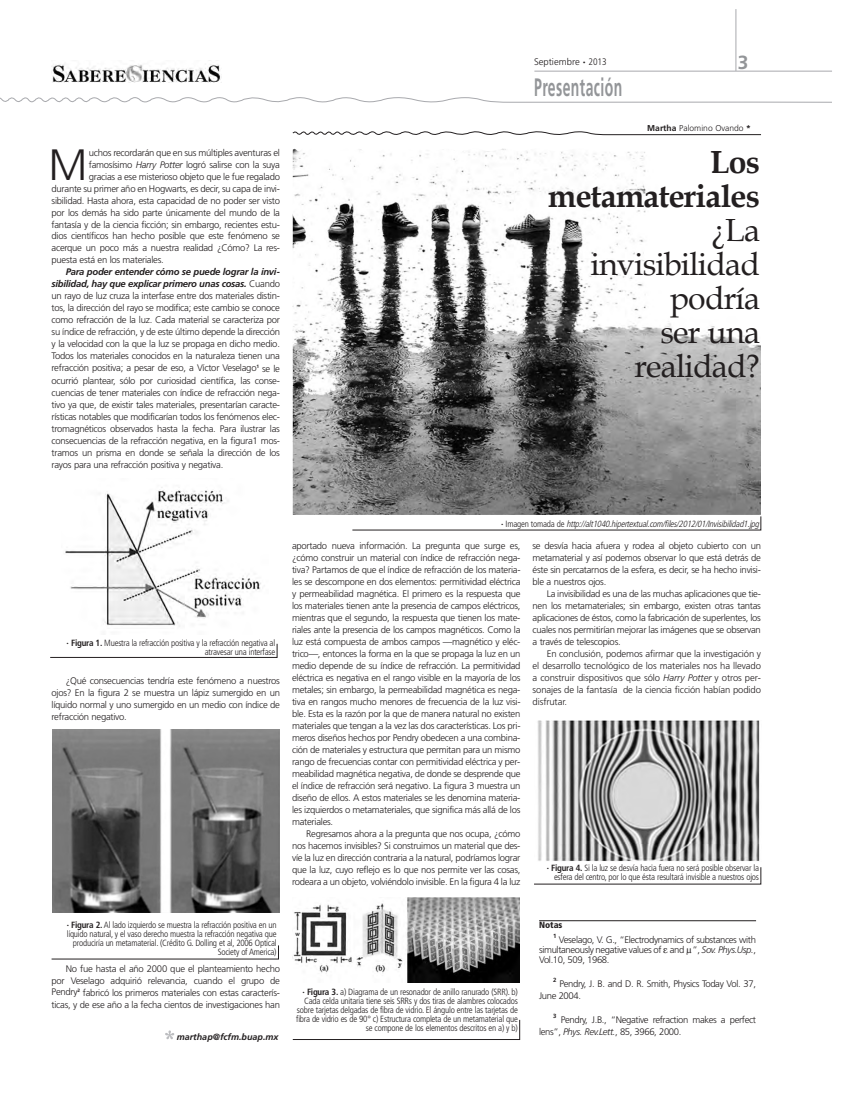
<style>
.page{position:relative;width:841px;height:1107px;background:#fff}
.page>*{position:absolute;margin:0;border:0;box-sizing:border-box;transform-origin:0 0}
.t1{font:300 43.9px "Frutiger";color:#231f20}
.t2{font:32px/34px "Book Antiqua";letter-spacing:-.025em;color:#231f20;text-align:right}
.t3{font:700 32px/34px "Book Antiqua";letter-spacing:-.025em;color:#231f20;text-align:right}
.t4{font:700 25.2px "Frutiger";letter-spacing:.03em;color:#939598;scale:.56 1}
.t5{font:700 19px "Frutiger";color:#939598}
.t6{font:300 9.5px/12px "Frutiger";letter-spacing:-.03em;color:#231f20;text-align:justify}
.t7{font:300 9.5px "Frutiger";color:#231f20}
.t8{font:300 condensed 9px/9px "Frutiger";letter-spacing:-.025em;color:#231f20;text-align:right}
.t9{font:italic 300 condensed 9px "Frutiger";color:#231f20}
.t10{font:italic 700 9px "Frutiger";color:#231f20}
.t11{font:900 condensed 9px "Frutiger";color:#231f20}
.t12{font:300 8.5px "Frutiger";color:#231f20}
.s1{font-style:italic}
.s2{font-weight:700;font-style:italic}
.s3{font-weight:900}
.s4{font-stretch:condensed}
.s5{font-weight:700}
.s6{font-weight:700;font-style:normal}
.s7{font-style:normal}
.s8{font-family:"Bookman Old Style";font-weight:400;font-size:10px}
</style>
<div class="page">
<hr style="left:735px;top:9px;width:1px;height:62px;background:#a8a9ad">
<hr style="left:534px;top:71px;width:297px;height:1px;background:#a8a9ad">
<svg style="left:0;top:97px;width:832px;height:6px"></svg>
<img style="left:52px;top:60px;width:170px;height:23px">
<svg style="left:292px;top:131px;width:468px;height:5px"></svg>
<svg style="left:165px;top:1030px;width:9px;height:9px"></svg>
<svg style="left:352px;top:529px;width:408px;height:1px"></svg>
<img style="left:65px;top:487px;width:196px;height:140px">
<img style="left:53px;top:729px;width:227px;height:184px">
<img style="left:292px;top:898px;width:227px;height:84px">
<img style="left:537px;top:721px;width:223px;height:140px">
<hr style="left:539px;top:921px;width:216px;height:1px;background:#231f20">
<svg style="left:50px;top:644px;width:227px;height:14px"></svg>
<svg style="left:51px;top:958px;width:227px;height:1px"></svg>
<svg style="left:292px;top:1039px;width:227px;height:1px"></svg>
<svg style="left:534px;top:883px;width:226px;height:1px"></svg>
<img style="left:292px;top:148px;width:467px;height:367px">
<h1 class="t1" style="left:49px;top:147px;width:40px">M</h1>
<p class="t6" style="left:89px;top:147px;width:192px">uchos recordarán que en sus múltiples aventuras el</p>
<p class="t6" style="left:89px;top:159px;width:192px">famosísimo <span class="s1">Harry Potter</span> logró salirse con la suya</p>
<p class="t6" style="left:89px;top:171px;width:192px">gracias a ese misterioso objeto que le fue regalado</p>
<p class="t6" style="left:52px;top:183px;width:230px">durante su primer año en Hogwarts, es decir, su capa de invi-</p>
<p class="t6" style="left:52px;top:195px;width:230px">sibilidad. Hasta ahora, esta capacidad de no poder ser visto</p>
<p class="t6" style="left:52px;top:207px;width:230px">por los demás ha sido parte únicamente del mundo de la</p>
<p class="t6" style="left:52px;top:219px;width:230px">fantasía y de la ciencia ficción; sin embargo, recientes estu-</p>
<p class="t6" style="left:52px;top:231px;width:230px">dios científicos han hecho posible que este fenómeno se</p>
<p class="t6" style="left:52px;top:243px;width:230px">acerque un poco más a nuestra realidad ¿Cómo? La res-</p>
<p class="t6" style="left:52px;top:255px;width:114px">puesta está en los materiales.</p>
<p class="t6" style="left:52px;top:267px;width:230px;text-indent:14px"><span class="s2">Para poder entender cómo se puede lograr la invi&shy;sibilidad, hay que explicar primero unas cosas.</span> Cuando un rayo de luz cruza la interfase entre dos materiales distin&shy;tos, la dirección del rayo se modifica; este cambio se conoce como refracción de la luz. Cada material se caracteriza por su índice de refracción, y de este último depende la dirección y la velocidad con la que la luz se propaga en dicho medio.<br>Todos los materiales conocidos en la naturaleza tienen una refracción positiva; a pesar de eso, a Víctor Veselago<sup>1</sup> se le ocurrió plantear, sólo por curiosidad científica, las conse&shy;cuencias de tener materiales con índice de refracción nega&shy;tivo ya que, de existir tales materiales, presentarían caracte&shy;rísticas notables que modificarían todos los fenómenos elec&shy;tromagnéticos observados hasta la fecha. Para ilustrar las consecuencias de la refracción negativa, en la figura1 mos&shy;tramos un prisma en donde se señala la dirección de los rayos para una refracción positiva y negativa.</p>
<p class="t7" style="left:533px;top:57px;width:74px">Septiembre <span class="s3">·</span> <span class="s4">2013</span></p>
<h3 class="t5" style="left:737px;top:55px;width:12px">3</h3>
<h3 class="t4" style="left:534px;top:77px;width:159px">Presentación</h3>
<p class="t12" style="left:646px;top:125px;width:105px"><span class="s5">Martha</span> Palomino Ovando <span class="s5">*</span></p>
<h2 class="t3" style="left:547px;top:145px;width:213px">Los metamateriales</h2>
<h2 class="t2" style="left:590px;top:213px;width:171px">¿La invisibilidad podría<br>ser una realidad?</h2>
<p class="t8" style="left:67px;top:639px;width:210px"><span class="s5">· Figura 1.</span> Muestra la refracción positiva y la refracción negativa al atravesar una interfase</p>
<p class="t6" style="left:52px;top:675px;width:230px;text-indent:14px">¿Qué consecuencias tendría este fenómeno a nuestros ojos? En la figura 2 se muestra un lápiz sumergido en un líquido normal y uno sumergido en un medio con índice de refracción negativo.</p>
<p class="t9" style="left:501px;top:520px;width:261px"><span class="s6">·</span> <span class="s7">I m a g e n t o m a d a d e</span> http://alt1040.hipertextual.com/files/2012/01/Invisibilidad1.jpg</p>
<p class="t6" style="left:292px;top:540px;width:230px">aportado nueva información. La pregunta que surge es, ¿cómo construir un material con índice de refracción nega&shy;tiva? Partamos de que el índice de refracción de los materia&shy;les se descompone en dos elementos: permitividad eléctrica y permeabilidad magnética. El primero es la respuesta que los materiales tienen ante la presencia de campos eléctricos, mientras que el segundo, la respuesta que tienen los mate&shy;riales ante la presencia de los campos magnéticos. Como la luz está compuesta de ambos campos —magnético y eléc&shy;trico—, entonces la forma en la que se propaga la luz en un medio depende de su índice de refracción. La permitividad eléctrica es negativa en el rango visible en la mayoría de los metales; sin embargo, la permeabilidad magnética es nega&shy;tiva en rangos mucho menores de frecuencia de la luz visi&shy;ble. Esta es la razón por la que de manera natural no existen materiales que tengan a la vez las dos características. Los pri&shy;meros diseños hechos por Pendry obedecen a una combina&shy;ción de materiales y estructura que permitan para un mismo rango de frecuencias contar con permitividad eléctrica y per&shy;meabilidad magnética negativa, de donde se desprende que el índice de refracción será negativo. La figura 3 muestra un diseño de ellos. A estos materiales se les denomina materia&shy;les izquierdos o metamateriales, que significa más allá de los materiales.</p>
<p class="t6" style="left:292px;top:828px;width:230px;text-indent:14px">Regresamos ahora a la pregunta que nos ocupa, ¿cómo nos hacemos invisibles? Si construimos un material que des&shy;víe la luz en dirección contraria a la natural, podríamos lograr que la luz, cuyo reflejo es lo que nos permite ver las cosas, rodeara a un objeto, volviéndolo invisible. En la figura 4 la luz</p>
<p class="t6" style="left:532px;top:540px;width:230px">se desvía hacia afuera y rodea al objeto cubierto con un metamaterial y así podemos observar lo que está detrás de éste sin percatarnos de la esfera, es decir, se ha hecho invisi&shy;ble a nuestros ojos.</p>
<p class="t6" style="left:532px;top:588px;width:230px;text-indent:14px">La invisibilidad es una de las muchas aplicaciones que tie&shy;nen los metamateriales; sin embargo, existen otras tantas aplicaciones de éstos, como la fabricación de superlentes, los cuales nos permitirían mejorar las imágenes que se observan a través de telescopios.</p>
<p class="t6" style="left:532px;top:648px;width:230px;text-indent:14px">En conclusión, podemos afirmar que la investigación y el desarrollo tecnológico de los materiales nos ha llevado a construir dispositivos que sólo <span class="s1">Harry Potter</span> y otros per&shy;sonajes de la fantasía de la ciencia ficción habían podido disfrutar.</p>
<p class="t8" style="left:546px;top:864px;width:214px"><span class="s5">· Figura 4.</span> Si la luz se desvía hacia fuera no será posible observar la esfera del centro, por lo que ésta resultará invisible a nuestros ojos</p>
<p class="t8" style="left:67px;top:921px;width:211px"><span class="s5">· Figura 2.</span> Al lado izquierdo se muestra la refracción positiva en un líquido natural, y el vaso derecho muestra la refracción negativa que produciría un metamaterial. (Crédito G. Dolling et al, 2006 Optical Society of America)</p>
<p class="t6" style="left:52px;top:963px;width:230px;text-indent:14px">No fue hasta el año 2000 que el planteamiento hecho por Veselago adquirió relevancia, cuando el grupo de Pendry<sup>2</sup> fabricó los primeros materiales con estas caracterís&shy;ticas, y de ese año a la fecha cientos de investigaciones han</p>
<p class="t10" style="left:177px;top:1033px;width:103px">marthap@fcfm.buap.mx</p>
<p class="t8" style="left:296px;top:988px;width:223px"><span class="s5">· Figura 3.</span> a) Diagrama de un resonador de anillo ranurado (SRR). b)<br>Cada celda unitaria tiene seis SRRs y dos tiras de alambres colocados sobre tarjetas delgadas de fibra de vidrio. El ángulo entre las tarjetas de fibra de vidrio es de 90° c) Estructura completa de un metamaterial que se compone de los elementos descritos en a) y b)</p>
<p class="t11" style="left:539px;top:921px;width:25px">Notas</p>
<p class="t6" style="left:538px;top:935px;width:218px;line-height:10px;text-indent:14px"><sup>1</sup> Veselago, V. G., “Electrodynamics of substances with simultaneously negative values of <span class="s8">ε</span> and <span class="s8">µ</span>”, <span class="s1">Sov. Phys.Usp.</span>, Vol.10, 509, 1968.</p>
<p class="t6" style="left:539px;top:978px;width:218px;text-indent:14px"><sup>2</sup> Pendry, J. B. and D. R. Smith, Physics Today Vol. 37,<br>June 2004.</p>
<p class="t6" style="left:539px;top:1014px;width:218px;text-indent:14px"><sup>3</sup> Pendry, J.B., “Negative refraction makes a perfect lens”, <span class="s1">Phys. Rev.Lett.</span>, 85, 3966, 2000.</p>
</div>
